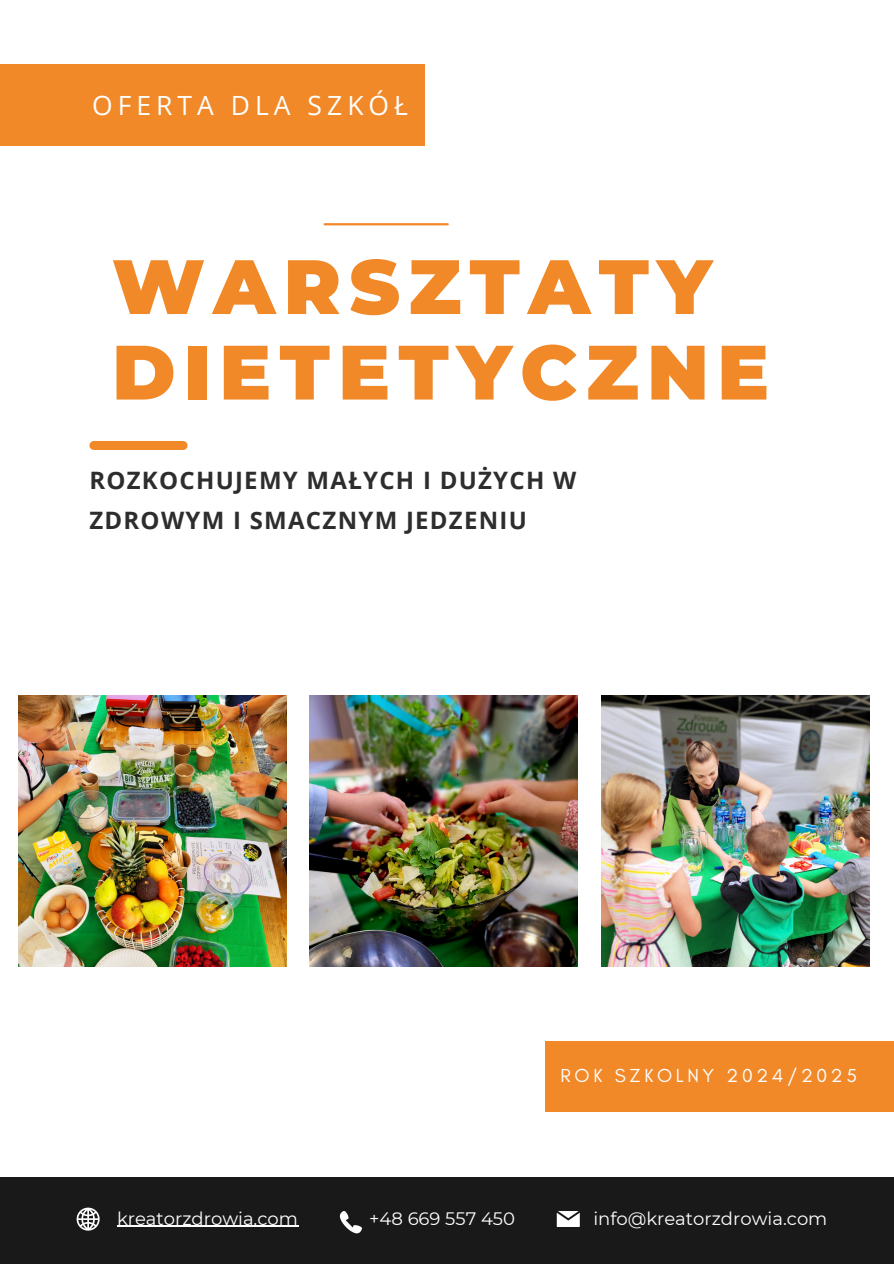
<style>
.page{position:relative;width:894px;height:1264px;background:#fff}
.page>*{position:absolute;margin:0;border:0;box-sizing:border-box;transform-origin:0 0}
.t1{font:900 76.8px/85.5px "Montserrat";letter-spacing:.11em;color:#f18929}
.t2{font:26.4px "Open Sans";letter-spacing:.19em;color:#fff}
.t3{font:700 24px/40.5px "Open Sans";letter-spacing:.05em;color:#2d2d2d}
.t4{font:19.2px "Glacial Indifference";letter-spacing:.19em;color:#fff}
.t5{font:18px "Montserrat";color:#fff}
</style>
<div class="page">
<div style="left:0;top:1177px;width:893px;height:86px;background:#191919"></div>
<hr style="left:324px;top:223px;width:123px;height:2px;background:#f18929">
<div style="left:94px;top:441px;width:89px;height:9px;background:#f18929"></div>
<svg style="left:77px;top:1207px;width:22px;height:23px"></svg>
<svg style="left:556px;top:1211px;width:23px;height:15px"></svg>
<svg style="left:340px;top:1211px;width:22px;height:22px"></svg>
<hr style="left:117px;top:1225px;width:181px;height:1px;background:#fff">
<img style="left:18px;top:695px;width:268px;height:271px">
<img style="left:601px;top:695px;width:268px;height:271px">
<img style="left:309px;top:695px;width:268px;height:271px">
<div style="left:0;top:64px;width:425px;height:81px;background:#f18929"></div>
<div style="left:544px;top:1041px;width:349px;height:70px;background:#f18929"></div>
<h4 class="t2" style="left:92px;top:87px;width:317px">OFERTA DLA SZKÓŁ</h4>
<p class="t1" style="left:112px;top:244px;width:658px">WARSZTATY<br>DIETETYCZNE</p>
<h3 class="t3" style="left:89px;top:459px;width:488px">ROZKOCHUJEMY MAŁYCH I DUŻYCH W<br>ZDROWYM I SMACZNYM JEDZENIU</h3>
<p class="t4" style="left:560px;top:1063px;width:298px">ROK SZKOLNY 2024/2025</p>
<h2 class="t5" style="left:117px;top:1207px;width:182px">kreatorzdrowia.com</h2>
<p class="t5" style="left:369px;top:1207px;width:147px">+48 669 557 450</p>
<h1 class="t5" style="left:593px;top:1207px;width:235px">info@kreatorzdrowia.com</h1>
</div>
